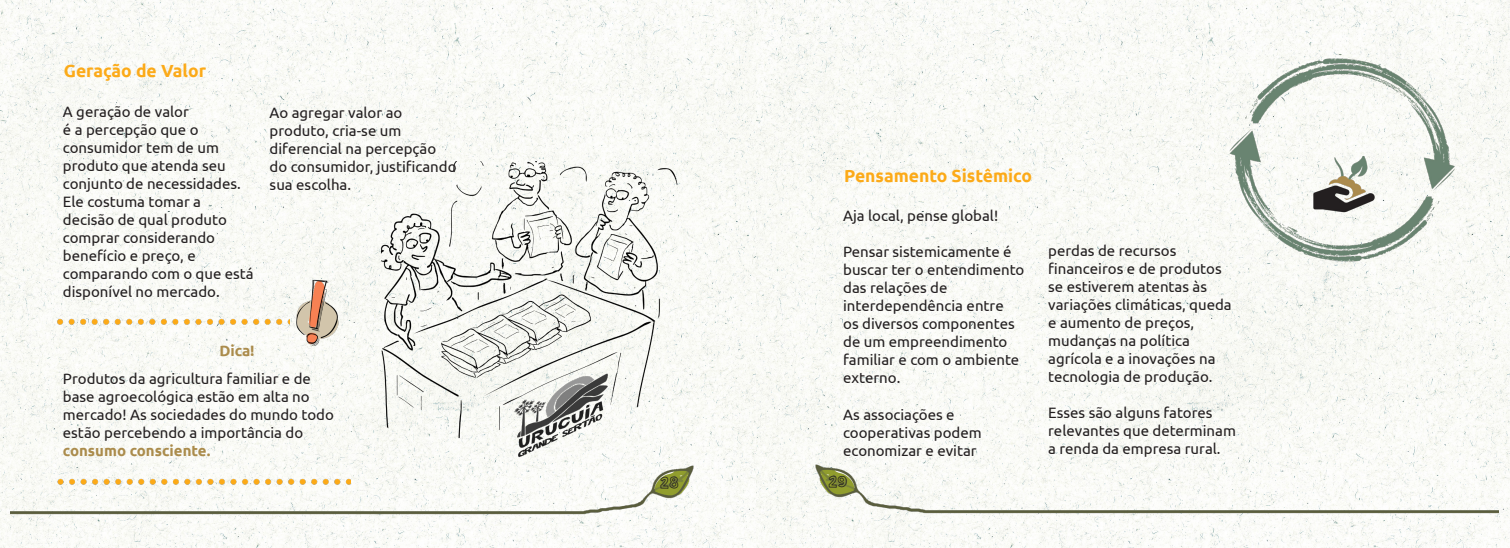
<style>
.page{position:relative;width:1510px;height:548px;background:#fff}
.page>*{position:absolute;margin:0;border:0;box-sizing:border-box;transform-origin:0 0}
.t1{font:700 17.5px "Ubuntu";color:#fcaa18}
.t2{font:15px/18px "Ubuntu";color:#231f20}
.t3{font:700 15px "Ubuntu";color:#ab8c4c}
.t4{font:15px "Carnetdevoyage";color:#231f20}
.s1{font-weight:700;color:#ab8c4c}
</style>
<div class="page">
<img style="left:0;top:0;width:1509px;height:547px">
<img style="left:11px;top:457px;width:1487px;height:80px">
<img style="left:290px;top:273px;width:58px;height:75px">
<img style="left:55px;top:316px;width:235px;height:22px">
<img style="left:55px;top:475px;width:296px;height:53px">
<img style="left:382px;top:162px;width:312px;height:308px">
<img style="left:1219px;top:54px;width:247px;height:231px">
<p class="t1" style="left:64px;top:61px;width:144px">Geração de Valor</p>
<p class="t2" style="left:63px;top:102px;width:192px">A geração de valor<br>é a percepção que o consumidor tem de um produto que atenda seu conjunto de necessidades.<br>Ele costuma tomar a decisão de qual produto comprar considerando benefício e preço, e comparando com o que está disponível no mercado.</p>
<p class="t2" style="left:270px;top:103px;width:188px">Ao agregar valor ao produto, cria-se um diferencial na percepção do consumidor, justificando sua escolha.</p>
<p class="t3" style="left:219px;top:341px;width:37px">Dica!</p>
<p class="t2" style="left:63px;top:369px;width:273px">Produtos da agricultura familiar e de base agroecológica estão em alta no mercado! As sociedades do mundo todo estão percebendo a importância do <span class="s1">consumo consciente.</span></p>
<p class="t1" style="left:844px;top:165px;width:190px">Pensamento Sistêmico</p>
<p class="t2" style="left:843px;top:206px;width:156px">Aja local, pense global!</p>
<p class="t2" style="left:843px;top:242px;width:183px">Pensar sistemicamente é buscar ter o entendimento das relações de interdependência entre<br>os diversos componentes de um empreendimento familiar e com o ambiente externo.</p>
<p class="t2" style="left:843px;top:404px;width:140px">As associações e cooperativas podem economizar e evitar</p>
<p class="t4" style="left:660px;top:471px;width:20px">28</p>
<p class="t4" style="left:828px;top:470px;width:21px">29</p>
<p class="t2" style="left:1048px;top:241px;width:185px">perdas de recursos financeiros e de produtos se estiverem atentas às variações climáticas, queda e aumento de preços, mudanças na política agrícola e a inovações na tecnologia de produção.</p>
<p class="t2" style="left:1048px;top:403px;width:189px">Esses são alguns fatores relevantes que determinam a renda da empresa rural.</p>
</div>
